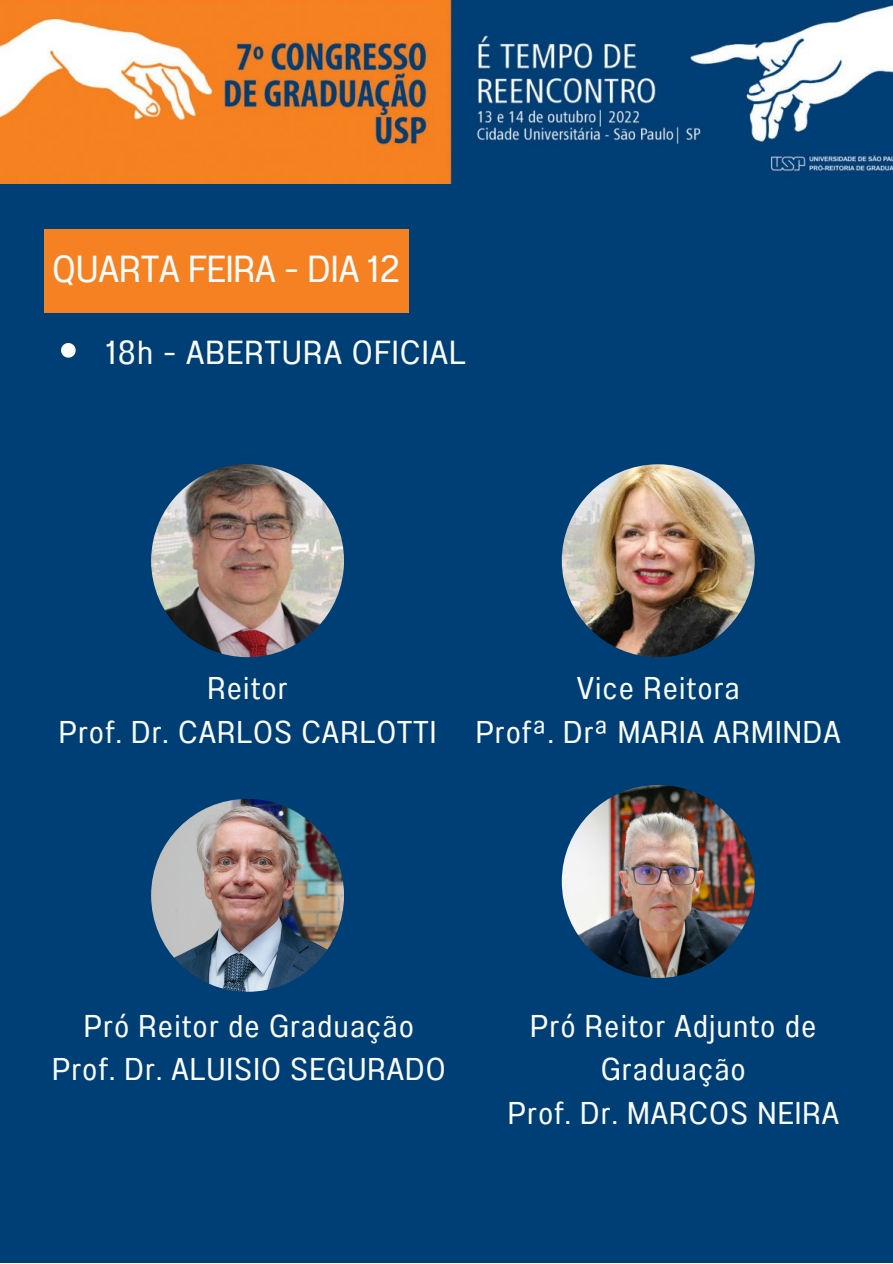
<style>
.page{position:relative;width:893px;height:1264px;background:#fff}
.page>*{position:absolute;margin:0;border:0;box-sizing:border-box;transform-origin:0 0}
.t1{font:37.65px "Anantason Wd 75";color:#fafbfb}
.t2{font:33.3px "Anantason Wd 75";letter-spacing:.035em;color:#fafbfb}
.t3{font:31.5px/43.8px "Anantason Wd 75";letter-spacing:.035em;color:#fafbfb;text-align:center}
</style>
<div class="page">
<div style="left:0;top:0;width:892px;height:1262px;background:#003f75"></div>
<img style="left:0;top:0;width:892px;height:184px">
<img style="left:151px;top:799px;width:193px;height:192px;border-radius:50%">
<img style="left:561px;top:785px;width:193px;height:192px;border-radius:50%">
<img style="left:151px;top:464px;width:193px;height:193px;border-radius:50%">
<img style="left:561px;top:464px;width:193px;height:193px;border-radius:50%">
<svg style="left:61px;top:343px;width:15px;height:14px"></svg>
<div style="left:44px;top:229px;width:364px;height:83px;background:#f68122"></div>
<p class="t1" style="left:52px;top:247px;width:349px">QUARTA FEIRA - DIA 12</p>
<p class="t2" style="left:106px;top:333px;width:361px">18h - ABERTURA OFICIAL</p>
<p class="t3" style="left:59px;top:666px;width:379px">Reitor<br>Prof. Dr. CARLOS CARLOTTI</p>
<p class="t3" style="left:475px;top:666px;width:366px">Vice Reitora<br>Profª. Drª MARIA ARMINDA</p>
<p class="t3" style="left:52px;top:1003px;width:395px">Pró Reitor de Graduação<br>Prof. Dr. ALUISIO SEGURADO</p>
<p class="t3" style="left:508px;top:1003px;width:332px">Pró Reitor Adjunto de<br>Graduação<br>Prof. Dr. MARCOS NEIRA</p>
</div>
